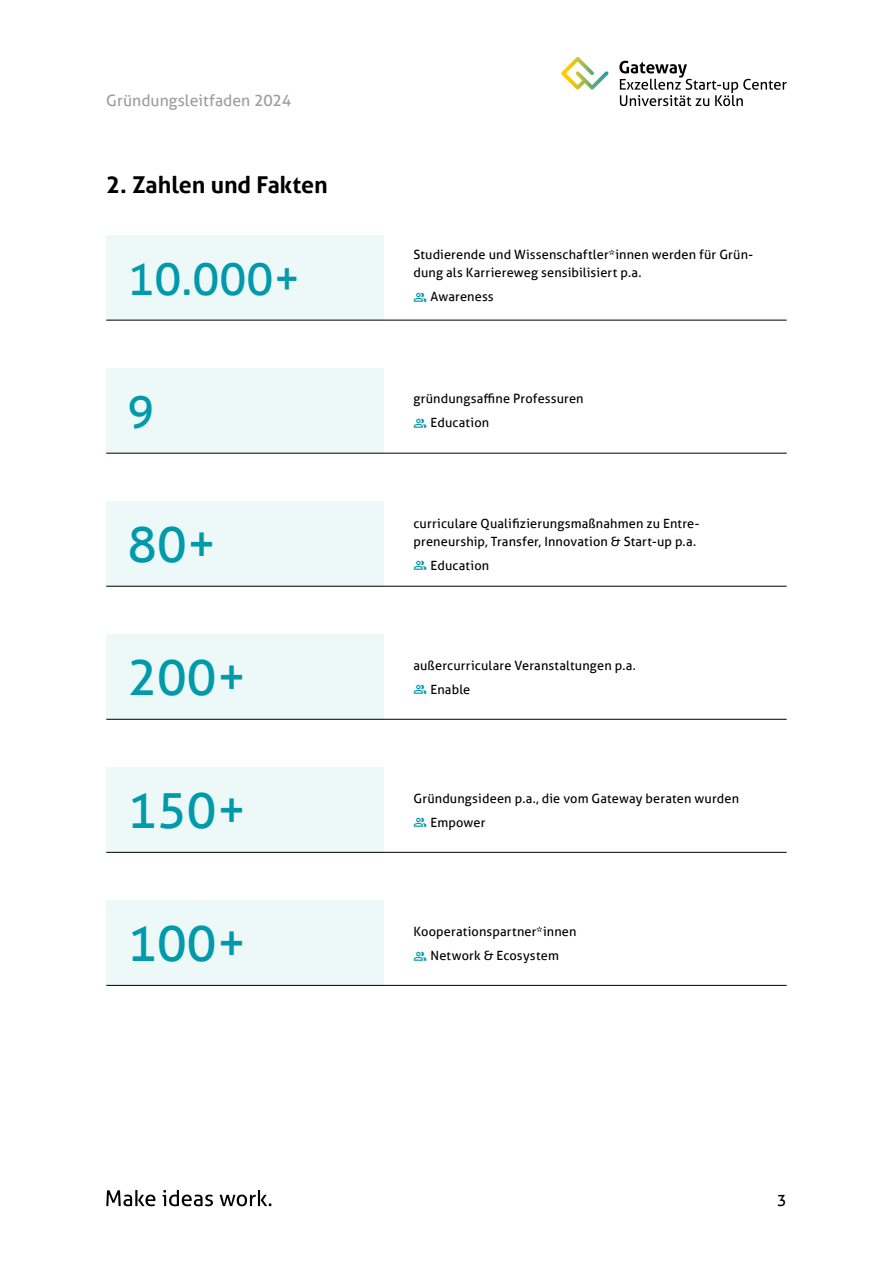
<style>
.page{position:relative;width:893px;height:1263px;background:#fff}
.page>*{position:absolute;margin:0;border:0;box-sizing:border-box;transform-origin:0 0}
.t1{font:49.5px "Aller";color:#009aab}
.t2{font:45px "Aller";color:#009aab}
.t3{font:700 23.25px "Aller";color:#000}
.t4{font:15.75px "Aller";color:#9d9d9c}
.t5{font:15.75px "Aller";color:#000}
.t6{font:12.75px/24px "Aller";letter-spacing:.01em;color:#000}
</style>
<div class="page">
<svg style="left:561px;top:57px;width:48px;height:33px"></svg>
<svg style="left:619px;top:61px;width:168px;height:45px"></svg>
<svg style="left:106px;top:1190px;width:49px;height:16px"></svg>
<svg style="left:163px;top:1190px;width:50px;height:16px"></svg>
<svg style="left:220px;top:1190px;width:51px;height:16px"></svg>
<div style="left:106px;top:235px;width:278px;height:85px;background:#edf8f9"></div>
<hr style="left:106px;top:320px;width:681px;height:1px;background:#000">
<div style="left:106px;top:368px;width:278px;height:85px;background:#edf8f9"></div>
<hr style="left:106px;top:453px;width:681px;height:1px;background:#000">
<div style="left:106px;top:501px;width:278px;height:86px;background:#edf8f9"></div>
<hr style="left:106px;top:586px;width:681px;height:1px;background:#000">
<div style="left:106px;top:635px;width:278px;height:85px;background:#edf8f9"></div>
<hr style="left:106px;top:719px;width:681px;height:1px;background:#000">
<div style="left:106px;top:768px;width:278px;height:85px;background:#edf8f9"></div>
<hr style="left:106px;top:852px;width:681px;height:1px;background:#000">
<div style="left:106px;top:901px;width:278px;height:85px;background:#edf8f9"></div>
<hr style="left:106px;top:985px;width:681px;height:1px;background:#000">
<p class="t4" style="left:106px;top:91px;width:186px">Gründungsleitfaden 2024</p>
<h3 class="t3" style="left:106px;top:171px;width:223px">2. Zahlen und Fakten</h3>
<h2 class="t2" style="left:128px;top:251px;width:174px">10.000+</h2>
<p class="t6" style="left:413px;top:246px;width:341px;line-height:18px">Studierende und Wissenschaftler*innen werden für Grün&shy;dung als Karriereweg sensibilisiert p.a.</p>
<p class="t6" style="left:430px;top:285px;width:65px">Awareness</p>
<h2 class="t2" style="left:128px;top:384px;width:28px">9</h2>
<p class="t6" style="left:430px;top:386px;width:155px;text-indent:-17px">gründungsaffine Professuren<br>Education</p>
<h1 class="t1" style="left:128px;top:515px;width:91px">80+</h1>
<p class="t6" style="left:413px;top:514px;width:287px;line-height:18px">curriculare Qualifizierungsmaßnahmen zu Entre&shy;preneurship, Transfer, Innovation &amp; Start-up p.a.</p>
<p class="t6" style="left:430px;top:553px;width:60px">Education</p>
<h1 class="t1" style="left:128px;top:648px;width:120px">200+</h1>
<p class="t6" style="left:430px;top:653px;width:207px;text-indent:-17px">außercurriculare Veranstaltungen p.a.<br>Enable</p>
<h1 class="t1" style="left:128px;top:781px;width:120px">150+</h1>
<p class="t6" style="left:430px;top:786px;width:310px;text-indent:-17px">Gründungsideen p.a., die vom Gateway beraten wurden<br>Empower</p>
<h1 class="t1" style="left:128px;top:914px;width:120px">100+</h1>
<p class="t6" style="left:413px;top:919px;width:165px;text-align:center">Kooperationspartner*innen<br>Network &amp; Ecosystem</p>
<p class="t5" style="left:777px;top:1191px;width:11px">3</p>
</div>
